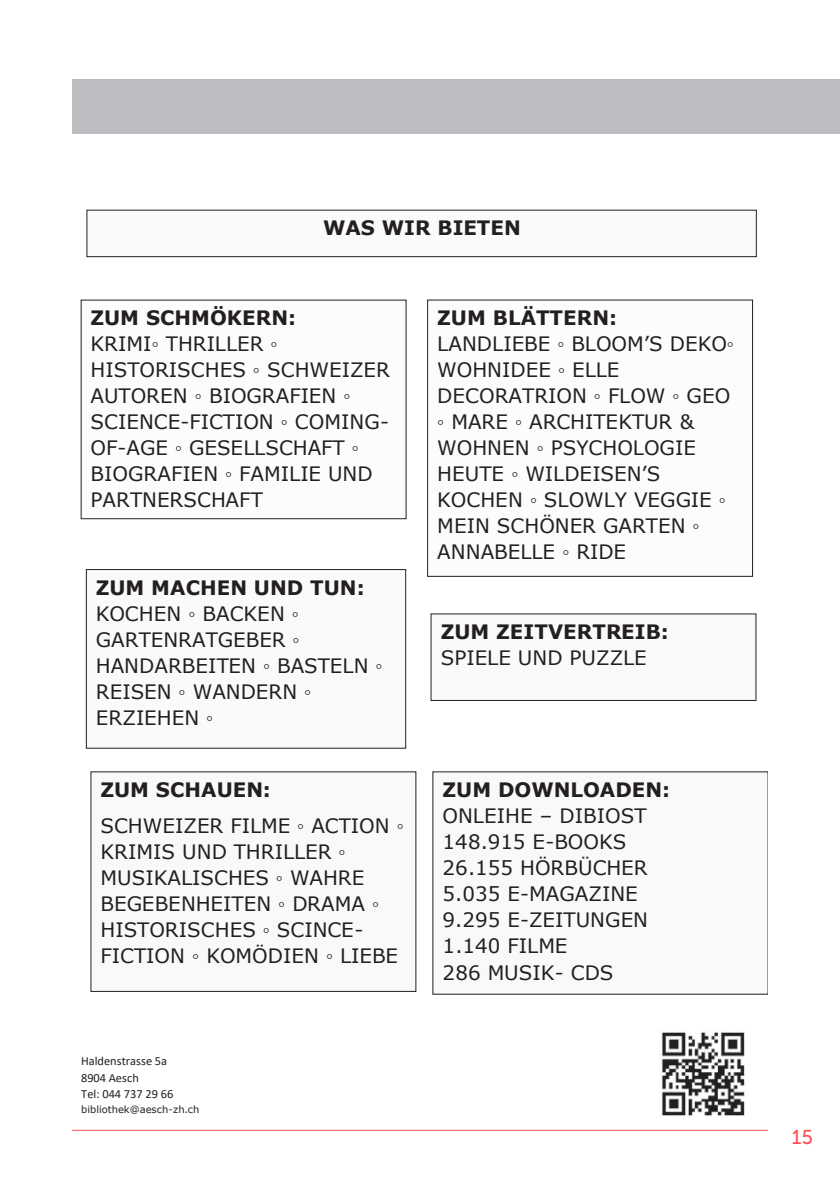
<style>
.page{position:relative;width:840px;height:1191px;background:#fff}
.page>*{position:absolute;margin:0;border:0;box-sizing:border-box;transform-origin:0 0}
.t1{font:20px "Museo Sans 500";color:#ff5057}
.t2{font:19.8px/26px "Verdana";color:#231f20}
.t3{font:700 19.8px "Verdana";color:#231f20}
.t4{font:12.4px/16.2px "Calibri";color:#231f20}
.t5{font:10px "Verdana";letter-spacing:.005em;color:#231f20}
</style>
<div class="page">
<div style="left:72px;top:79px;width:767px;height:54px;background:#bcbdc0"></div>
<hr style="left:72px;top:1129px;width:695px;height:1px;background:#ff5057">
<img style="left:661px;top:1032px;width:84px;height:84px">
<div style="left:81px;top:300px;width:325px;height:219px;border:1px solid #231f20"></div>
<div style="left:86px;top:569px;width:319px;height:179px;background:#fafafa"></div>
<div style="left:86px;top:569px;width:320px;height:179px;border:1px solid #231f20"></div>
<div style="left:427px;top:299px;width:325px;height:278px;border:1px solid #231f20"></div>
<div style="left:431px;top:614px;width:324px;height:86px;background:#fafafa"></div>
<div style="left:430px;top:613px;width:326px;height:88px;border:1px solid #231f20"></div>
<div style="left:91px;top:772px;width:324px;height:219px;background:#f9f9fa"></div>
<div style="left:90px;top:771px;width:326px;height:221px;border:1px solid #231f20"></div>
<div style="left:432px;top:772px;width:335px;height:222px;background:#f9f9fa"></div>
<div style="left:87px;top:210px;width:668px;height:47px;background:#fafafa"></div>
<div style="left:86px;top:210px;width:670px;height:47px;border:1px solid #231f20"></div>
<p class="t3" style="left:323px;top:214px;width:199px">WAS WIR BIETEN</p>
<p class="t3" style="left:90px;top:304px;width:207px">ZUM SCHMÖKERN:</p>
<p class="t2" style="left:90px;top:331px;width:301px">KRIMI◦ THRILLER ◦<br>HISTORISCHES ◦ SCHWEIZER<br>AUTOREN ◦ BIOGRAFIEN ◦<br>SCIENCE-FICTION ◦ COMING-<br>OF-AGE ◦ GESELLSCHAFT ◦<br>BIOGRAFIEN ◦ FAMILIE UND<br>PARTNERSCHAFT</p>
<p class="t3" style="left:96px;top:573px;width:270px">ZUM MACHEN UND TUN:</p>
<p class="t2" style="left:96px;top:600px;width:288px">KOCHEN ◦ BACKEN ◦<br>GARTENRATGEBER ◦<br>HANDARBEITEN ◦ BASTELN ◦<br>REISEN ◦ WANDERN ◦<br>ERZIEHEN ◦</p>
<p class="t3" style="left:100px;top:776px;width:172px">ZUM SCHAUEN:</p>
<p class="t2" style="left:100px;top:812px;width:305px">SCHWEIZER FILME ◦ ACTION ◦<br>KRIMIS UND THRILLER ◦<br>MUSIKALISCHES ◦ WAHRE<br>BEGEBENHEITEN ◦ DRAMA ◦<br>HISTORISCHES ◦ SCINCE-<br>FICTION ◦ KOMÖDIEN ◦ LIEBE</p>
<p class="t4" style="left:81px;top:1053px;width:94px">Haldenstrasse 5a<br>8904 Aesch<br>Tel: 044 737 29 66</p>
<p class="t5" style="left:81px;top:1102px;width:120px">bibliothek@aesch-zh.ch</p>
<p class="t3" style="left:437px;top:304px;width:181px">ZUM BLÄTTERN:</p>
<p class="t2" style="left:437px;top:331px;width:298px">LANDLIEBE ◦ BLOOM’S DEKO◦<br>WOHNIDEE ◦ ELLE<br>DECORATRION ◦ FLOW ◦ GEO ◦ MARE ◦ ARCHITEKTUR &amp;<br>WOHNEN ◦ PSYCHOLOGIE<br>HEUTE ◦ WILDEISEN’S<br>KOCHEN ◦ SLOWLY VEGGIE ◦<br>MEIN SCHÖNER GARTEN ◦<br>ANNABELLE ◦ RIDE</p>
<p class="t3" style="left:440px;top:618px;width:229px">ZUM ZEITVERTREIB:</p>
<p class="t2" style="left:440px;top:644px;width:207px">SPIELE UND PUZZLE</p>
<p class="t3" style="left:442px;top:776px;width:229px">ZUM DOWNLOADEN:</p>
<p class="t2" style="left:442px;top:802px;width:207px">ONLEIHE – DIBIOST<br>148.915 E-BOOKS<br>26.155 HÖRBÜCHER<br>5.035 E-MAGAZINE<br>9.295 E-ZEITUNGEN<br>1.140 FILME<br>286 MUSIK- CDS</p>
<p class="t1" style="left:791px;top:1126px;width:23px">15</p>
</div>
